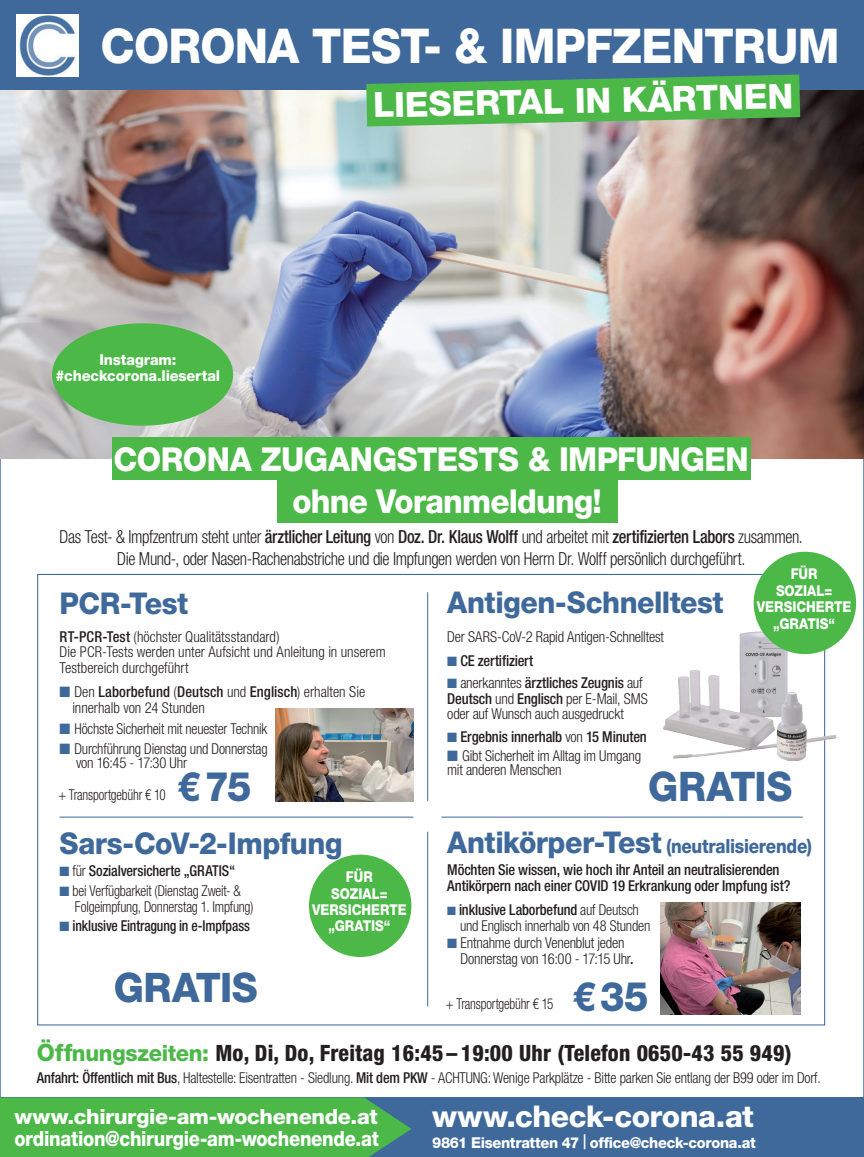
<style>
.page{position:relative;width:864px;height:1157px;background:#fff}
.page>*{position:absolute;margin:0;border:0;box-sizing:border-box;transform-origin:0 0}
.t1{font:800 48px "Helvetica Neue LT Pro";letter-spacing:-.015em;color:#fff;scale:.94 1}
.t2{font:800 40.8px "Helvetica Neue LT Pro";letter-spacing:-.01em;color:#3e699a;scale:.95 1}
.t3{font:800 34.65px "Helvetica Neue LT Pro";color:#fff}
.t4{font:800 33px "Helvetica Neue LT Pro";letter-spacing:-.02em;color:#fff;scale:.95 1}
.t5{font:800 30px "Helvetica Neue LT Pro";letter-spacing:-.015em;color:#3e699a;scale:.95 1}
.t6{font:800 30px "Helvetica Neue LT Pro";letter-spacing:-.015em;color:#fff}
.t7{font:800 condensed 22.5px "Helvetica Neue LT Pro";letter-spacing:.01em;color:#231f20}
.t8{font:800 21px/22.5px "Helvetica Neue LT Pro";letter-spacing:-.015em;color:#fff}
.t9{font:800 19.5px "Helvetica Neue LT Pro";letter-spacing:-.015em;color:#3e699a;scale:.87 1}
.t10{font:300 condensed 18px/22.5px "Helvetica Neue LT Pro";letter-spacing:-.025em;color:#231f20;text-align:center;scale:.92 1}
.t11{font:300 condensed 15px/15.8px "Helvetica Neue LT Pro";letter-spacing:-.01em;color:#231f20}
.t12{font:300 condensed 15px/13.5px "Helvetica Neue LT Pro";letter-spacing:-.01em;color:#231f20;scale:.95 1}
.t13{font:500 condensed 15px/15.8px "Helvetica Neue LT Pro";letter-spacing:-.01em;color:#231f20}
.t14{font:800 15px/16.5px "Helvetica Neue LT Pro";letter-spacing:-.005em;color:#fff;text-align:center}
.t15{font:300 condensed 15px/15.8px "Helvetica Neue LT Pro";letter-spacing:-.01em;color:#231f20;scale:.91 1}
.t16{font:800 15px/16.5px "Helvetica Neue LT Pro";letter-spacing:-.005em;color:#fff;text-align:center;scale:.87 1}
.t17{font:300 condensed 15px "Helvetica Neue LT Pro";letter-spacing:-.01em;color:#231f20;scale:.87 1}
.t18{font:300 condensed 15px "Helvetica Neue LT Pro";letter-spacing:-.01em;color:#231f20;scale:.94 1}
.t19{font:500 condensed 15px "Helvetica Neue LT Pro";letter-spacing:-.01em;color:#231f20;scale:.91 1}
.t20{font:500 condensed 15px "Helvetica Neue LT Pro";letter-spacing:-.01em;color:#231f20;scale:.95 1}
.s1{font-weight:500}
.s2{color:#3e699a}
.s3{font-weight:300}
.s4{font-size:30px}
.s5{font-stretch:normal;font-size:24px;color:#4cb848}
.s6{font-stretch:normal;color:#4cb848}
</style>
<div class="page">
<img style="left:0;top:90px;width:863px;height:369px">
<div style="left:0;top:0;width:863px;height:90px;background:#3e699a"></div>
<img style="left:16px;top:14px;width:63px;height:63px">
<div style="left:0;top:1097px;width:863px;height:60px;background:#3e699a"></div>
<div style="left:0;top:1097px;width:411px;height:60px;background:#4cb848"></div>
<div style="left:112px;top:437px;width:638px;height:43px;background:#4cb848"></div>
<hr style="left:427px;top:592px;width:1px;height:209px;background:#3e699a">
<hr style="left:427px;top:831px;width:1px;height:175px;background:#3e699a">
<hr style="left:60px;top:816px;width:353px;height:1px;background:#3e699a">
<hr style="left:441px;top:816px;width:361px;height:1px;background:#3e699a">
<img style="left:275px;top:708px;width:138px;height:93px">
<img style="left:663px;top:631px;width:185px;height:129px">
<img style="left:660px;top:902px;width:140px;height:112px">
<div style="left:754px;top:553px;width:100px;height:99px;background:#4cb848;border-radius:50%"></div>
<div style="left:753px;top:552px;width:102px;height:102px;border:3px solid #4cb848;border-radius:50%"></div>
<svg style="left:366px;top:75px;width:433px;height:51px"></svg>
<div style="left:310px;top:856px;width:100px;height:99px;background:#4cb848;border-radius:50%"></div>
<div style="left:309px;top:854px;width:102px;height:103px;border:3px solid #4cb848;border-radius:50%"></div>
<div style="left:277px;top:480px;width:340px;height:42px;background:#4cb848"></div>
<div style="left:53px;top:325px;width:179px;height:99px;background:#4cb848;border-radius:50%"></div>
<div style="left:52px;top:323px;width:181px;height:102px;border:3px solid #4cb848;border-radius:50%"></div>
<h1 class="t1" style="left:100px;top:17px;width:787px">CORONA TEST- &amp; IMPFZENTRUM</h1>
<p class="t14" style="left:56px;top:351px;width:166px">Instagram: #checkcorona.liesertal</p>
<h3 class="t3" style="left:373px;top:84px;width:421px;rotate:-1deg">LIESERTAL IN KÄRTNEN</h3>
<h3 class="t4" style="left:114px;top:439px;width:669px">CORONA ZUGANGSTESTS &amp; IMPFUNGEN</h3>
<h3 class="t4" style="left:292px;top:482px;width:327px">ohne Voranmeldung!</h3>
<p class="t10" style="left:60px;top:525px;width:809px">Das Test- &amp; Impfzentrum steht unter <span class="s1">ärztlicher Leitung</span> von <span class="s1">Doz. Dr. Klaus Wolff</span> und arbeitet mit <span class="s1">zertifizierten Labors</span> zusammen.<br>Die Mund-, oder Nasen-Rachenabstriche und die Impfungen werden von Herrn Dr. Wolff persönlich durchgeführt.</p>
<p class="t16" style="left:756px;top:565px;width:110px">FÜR<br>SOZIAL=<br>VERSICHERTE „GRATIS“</p>
<h3 class="t5" style="left:447px;top:584px;width:292px">Antigen-Schnelltest</h3>
<h3 class="t5" style="left:60px;top:585px;width:137px">PCR-Test</h3>
<p class="t11" style="left:60px;top:628px;width:327px"><span class="s1">RT-PCR-Test</span> (höchster Qualitätsstandard)<br>Die PCR-Tests werden unter Aufsicht und Anleitung in unserem<br>Testbereich durchgeführt</p>
<p class="t11" style="left:72px;top:684px;width:294px;text-indent:-13px"><span class="s2">■</span> Den <span class="s1">Laborbefund</span> (<span class="s1">Deutsch</span> und <span class="s1">Englisch</span>) erhalten Sie innerhalb von 24 Stunden</p>
<p class="t18" style="left:60px;top:720px;width:222px"><span class="s2">■</span> Höchste Sicherheit mit neuester Technik</p>
<p class="t12" style="left:76px;top:742px;width:203px;text-indent:-17px"><span class="s2">■</span> Durchführung Dienstag und Donnerstag von 16:45 - 17:30 Uhr</p>
<p class="t11" style="left:447px;top:628px;width:218px">Der SARS-CoV-2 Rapid Antigen-Schnelltest</p>
<p class="t13" style="left:447px;top:652px;width:87px"><span class="s2">■</span> CE zertifiziert</p>
<p class="t11" style="left:447px;top:674px;width:202px"><span class="s2">■</span> anerkanntes <span class="s1">ärztliches Zeugnis</span> auf<br><span class="s1">Deutsch</span> und <span class="s1">Englisch</span> per E-Mail, SMS oder auf Wunsch auch ausgedruckt</p>
<p class="t13" style="left:447px;top:728px;width:201px"><span class="s2">■</span> Ergebnis innerhalb <span class="s3">von</span> 15 Minuten</p>
<p class="t11" style="left:447px;top:749px;width:195px;line-height:13.5px"><span class="s2">■</span> Gibt Sicherheit im Alltag im Umgang mit anderen Menschen</p>
<h2 class="t2" style="left:648px;top:762px;width:153px">GRATIS</h2>
<h2 class="t2" style="left:177px;top:762px;width:80px">€75</h2>
<p class="t17" style="left:58px;top:785px;width:125px">+ Transportgebühr € 10</p>
<h3 class="t5" style="left:60px;top:825px;width:299px">Sars-CoV-2-Impfung</h3>
<h3 class="t9" style="left:447px;top:834px;width:420px"><span class="s4">Antikörper-Test</span> (neutralisierende)</h3>
<p class="t20" style="left:60px;top:862px;width:186px"><span class="s2">■</span> <span class="s3">für</span> Sozialversicherte „GRATIS“</p>
<p class="t15" style="left:75px;top:883px;width:197px;text-indent:-15px"><span class="s2">■</span> bei Verfügbarkeit (Dienstag Zweit- &amp;<br>Folgeimpfung, Donnerstag 1. Impfung)</p>
<p class="t19" style="left:60px;top:916px;width:210px"><span class="s2">■</span> inklusive Eintragung in e-Impfpass</p>
<p class="t13" style="left:447px;top:861px;width:344px">Möchten Sie wissen, wie hoch ihr Anteil an neutralisierenden<br>Antikörpern nach einer COVID 19 Erkrankung oder Impfung ist?</p>
<p class="t12" style="left:460px;top:901px;width:202px;line-height:15.8px;text-indent:-13px"><span class="s2">■</span> <span class="s1">inklusive Laborbefund</span> auf Deutsch und Englisch innerhalb von 48 Stunden</p>
<p class="t11" style="left:460px;top:934px;width:175px;text-indent:-13px"><span class="s2">■</span> Entnahme durch Venenblut jeden<br>Donnerstag von 16:00 - 17:15 Uhr<span class="s1">.</span></p>
<h2 class="t2" style="left:572px;top:972px;width:82px">€35</h2>
<p class="t16" style="left:312px;top:868px;width:110px">FÜR<br>SOZIAL=<br>VERSICHERTE „GRATIS“</p>
<h2 class="t2" style="left:114px;top:963px;width:153px">GRATIS</h2>
<p class="t17" style="left:446px;top:994px;width:125px">+ Transportgebühr € 15</p>
<h3 class="t7" style="left:37px;top:1039px;width:755px"><span class="s5">Öff</span><span class="s6">nungszeiten:</span> Mo, Di, Do, Freitag 16:45 – 19:00 Uhr (Telefon 0650-43 55 949)</h3>
<p class="t12" style="left:37px;top:1071px;width:826px"><span class="s1">Anfahrt: Öffentlich mit Bus</span>, Haltestelle: Eisentratten - Siedlung. <span class="s1">Mit dem PKW</span> - ACHTUNG: Wenige Parkplätze - Bitte parken Sie entlang der B99 oder im Dorf.</p>
<h3 class="t8" style="left:14px;top:1105px;width:366px">www.chirurgie-am-wochenende.at ordination@chirurgie-am-wochenende.at</h3>
<h3 class="t6" style="left:432px;top:1098px;width:323px">www.check-corona.at</h3>
<p class="t14" style="left:432px;top:1134px;width:325px">9861 Eisentratten 47 <span class="s1">|</span> office@check-corona.at</p>
</div>
